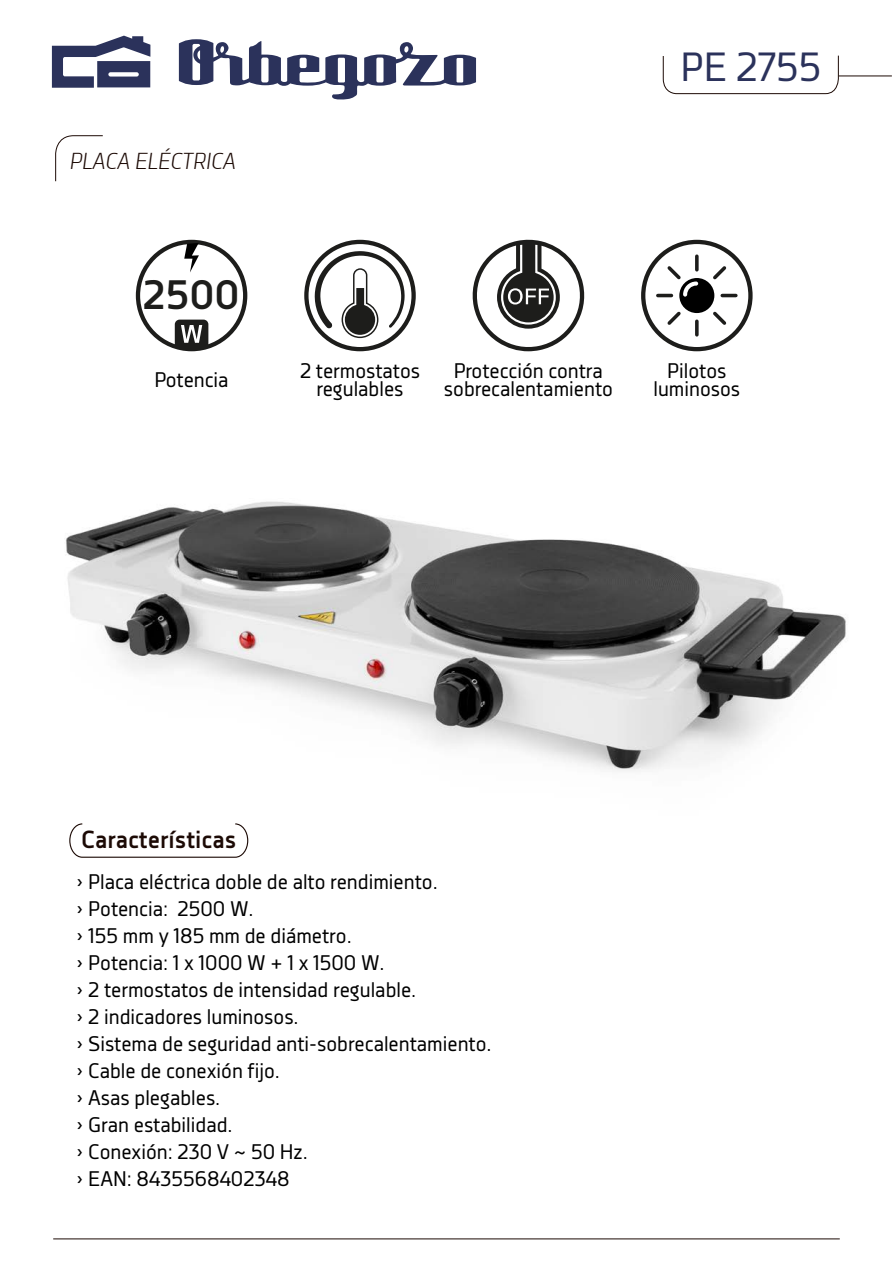
<style>
.page{position:relative;width:893px;height:1263px;background:#fff}
.page>*{position:absolute;margin:0;border:0;box-sizing:border-box;transform-origin:0 0}
.t1{font:700 40.8px "Decima Nova";color:#1d1d1b}
.t2{font:40.5px "Decima Nova";color:#2b325b}
.t3{font:700 24.6px "Decima Nova";color:#1c0a05}
.t4{font:italic 300 22.5px "Decima Nova";color:#1c0a05}
.t5{font:21px/27px "Decima Nova";color:#000;text-align:center}
</style>
<div class="page">
<img style="left:66px;top:308px;width:780px;height:536px">
<hr style="left:53px;top:1238px;width:787px;height:1px;background:#1c0a05">
<hr style="left:839px;top:76px;width:53px;height:1px;background:#1c0a05">
<svg style="left:662px;top:55px;width:177px;height:39px"></svg>
<svg style="left:55px;top:135px;width:48px;height:47px"></svg>
<svg style="left:52px;top:36px;width:98px;height:52px"></svg>
<svg style="left:179px;top:39px;width:297px;height:61px"></svg>
<svg style="left:69px;top:823px;width:179px;height:35px"></svg>
<div style="left:641px;top:240px;width:112px;height:111px;border:4px solid #1d1d1b;border-radius:50%"></div>
<svg style="left:695px;top:256px;width:4px;height:7px"></svg>
<hr style="left:722px;top:294px;width:14px;height:3px;background:#1d1d1b">
<svg style="left:695px;top:328px;width:4px;height:7px"></svg>
<svg style="left:658px;top:263px;width:71px;height:65px"></svg>
<div style="left:304px;top:240px;width:112px;height:111px;border:4px solid #1d1d1b;border-radius:50%"></div>
<svg style="left:315px;top:251px;width:90px;height:88px"></svg>
<svg style="left:471px;top:239px;width:115px;height:112px"></svg>
<div style="left:510px;top:290px;width:10px;height:13px;background:#1d1d1b;border-radius:50%"></div>
<svg style="left:175px;top:320px;width:33px;height:26px"></svg>
<div style="left:136px;top:240px;width:111px;height:111px;border:4px solid #1d1d1b;border-radius:50%"></div>
<svg style="left:184px;top:243px;width:15px;height:29px"></svg>
<p class="t4" style="left:70px;top:148px;width:167px">PLACA ELÉCTRICA</p>
<h1 class="t1" style="left:143px;top:272px;width:98px">2500</h1>
<h2 class="t2" style="left:681px;top:44px;width:142px">PE 2755</h2>
<p class="t5" style="left:154px;top:366px;width:76px">Potencia</p>
<p class="t5" style="left:300px;top:361px;width:122px;line-height:18px">2 termostatos regulables</p>
<p class="t5" style="left:444px;top:361px;width:170px;line-height:18px">Protección contra sobrecalentamiento</p>
<p class="t5" style="left:653px;top:361px;width:88px;line-height:18px">Pilotos luminosos</p>
<p class="t3" style="left:81px;top:825px;width:157px">Características</p>
<p class="t5" style="left:76px;top:868px;width:417px;text-align:left">› Placa eléctrica doble de alto rendimiento.<br>› Potencia: 2500 W.<br>› 155 mm y 185 mm de diámetro.<br>› Potencia: 1 x 1000 W + 1 x 1500 W.<br>› 2 termostatos de intensidad regulable.<br>› 2 indicadores luminosos.<br>› Sistema de seguridad anti-sobrecalentamiento. › Cable de conexión fijo.<br>› Asas plegables.<br>› Gran estabilidad.<br>› Conexión: 230 V ~ 50 Hz.<br>› EAN: 8435568402348</p>
</div>
